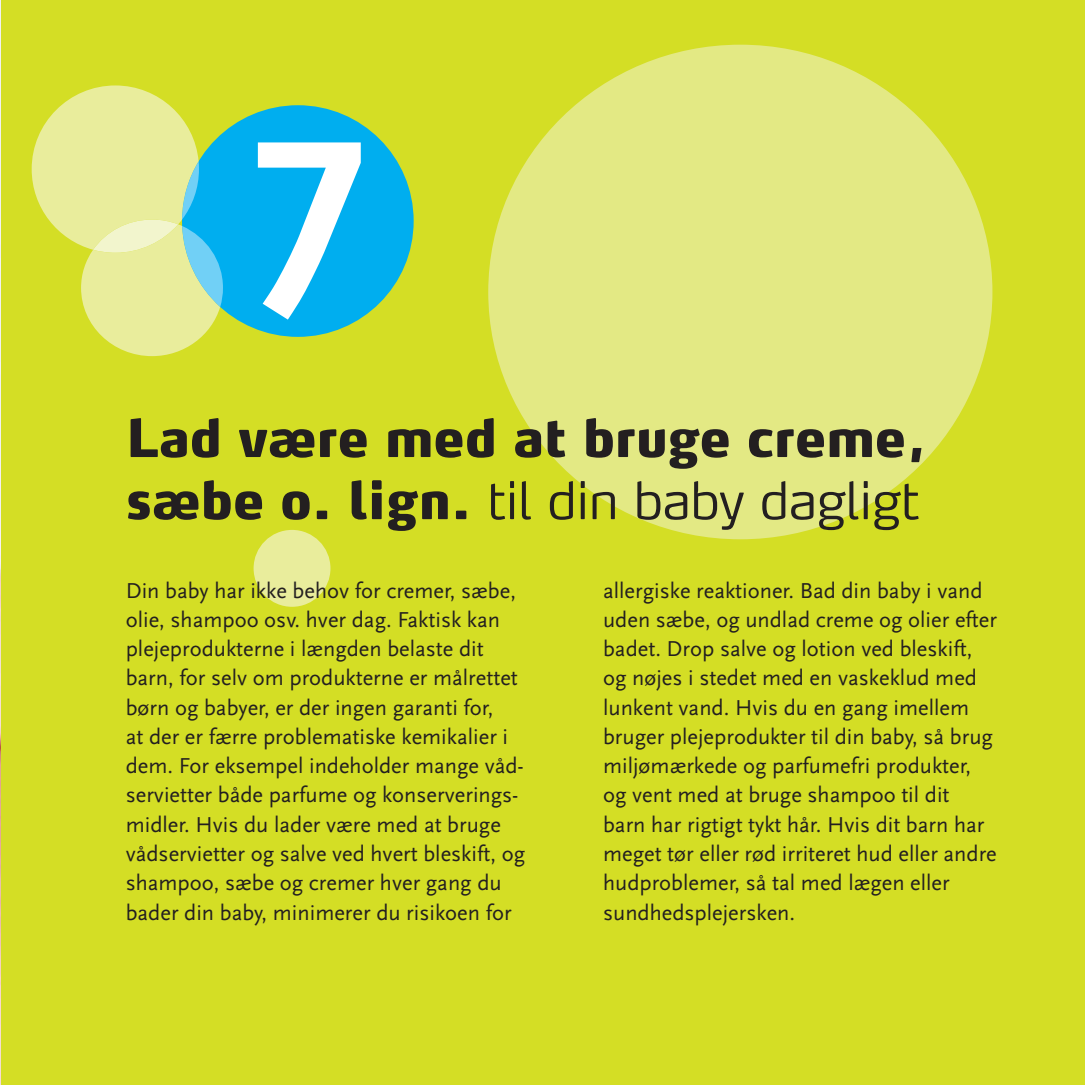
<style>
.page{position:relative;width:1085px;height:1085px;background:#fff}
.page>*{position:absolute;margin:0;border:0;box-sizing:border-box;transform-origin:0 0}
.t1{font:700 251.55px "Scala Sans";color:#fff}
.t2{font:900 51.75px "Max";color:#231f20}
.t3{font:300 50.62px "Max LF";color:#231f20}
.t4{font:22.5px/29.2px "Scala Sans";color:#231f20}
.s1{font-family:"Max";font-weight:900;font-size:51.75px}
</style>
<div class="page">
<div style="left:1px;top:0;width:1083px;height:1084px;background:#d4de25"></div>
<div style="left:182px;top:105px;width:231px;height:232px;background:#00aeef;border-radius:50%"></div>
<img style="left:0;top:0;width:1px;height:1084px">
<div style="left:488px;top:45px;width:504px;height:494px;background:#e3e984;border-radius:50%"></div>
<div style="left:253px;top:530px;width:77px;height:76px;background:#e9ed9c;border-radius:50%"></div>
<svg style="left:32px;top:85px;width:191px;height:271px"></svg>
<h1 class="t1" style="left:252px;top:84px;width:118px">7</h1>
<h2 class="t2" style="left:126px;top:417px;width:802px">Lad være med at bruge creme,</h2>
<h3 class="t3" style="left:126px;top:480px;width:795px"><span class="s1">sæbe o. lign.</span> til din baby dagligt</h3>
<p class="t4" style="left:126px;top:576px;width:401px">Din baby har ikke behov for cremer, sæbe, olie, shampoo osv. hver dag. Faktisk kan plejeprodukterne i længden belaste dit barn, for selv om produkterne er målrettet børn og babyer, er der ingen garanti for,<br>at der er færre problematiske kemikalier i dem. For eksempel indeholder mange våd&shy;servietter både parfume og konserverings&shy;midler. Hvis du lader være med at bruge vådservietter og salve ved hvert bleskift, og shampoo, sæbe og cremer hver gang du bader din baby, minimerer du risikoen for</p>
<p class="t4" style="left:603px;top:576px;width:395px">allergiske reaktioner. Bad din baby i vand uden sæbe, og undlad creme og olier efter badet. Drop salve og lotion ved bleskift, og nøjes i stedet med en vaskeklud med lunkent vand. Hvis du en gang imellem bruger plejeprodukter til din baby, så brug miljømærkede og parfumefri produkter, og vent med at bruge shampoo til dit barn har rigtigt tykt hår. Hvis dit barn har meget tør eller rød irriteret hud eller andre hudproblemer, så tal med lægen eller sundhedsplejersken.</p>
</div>
